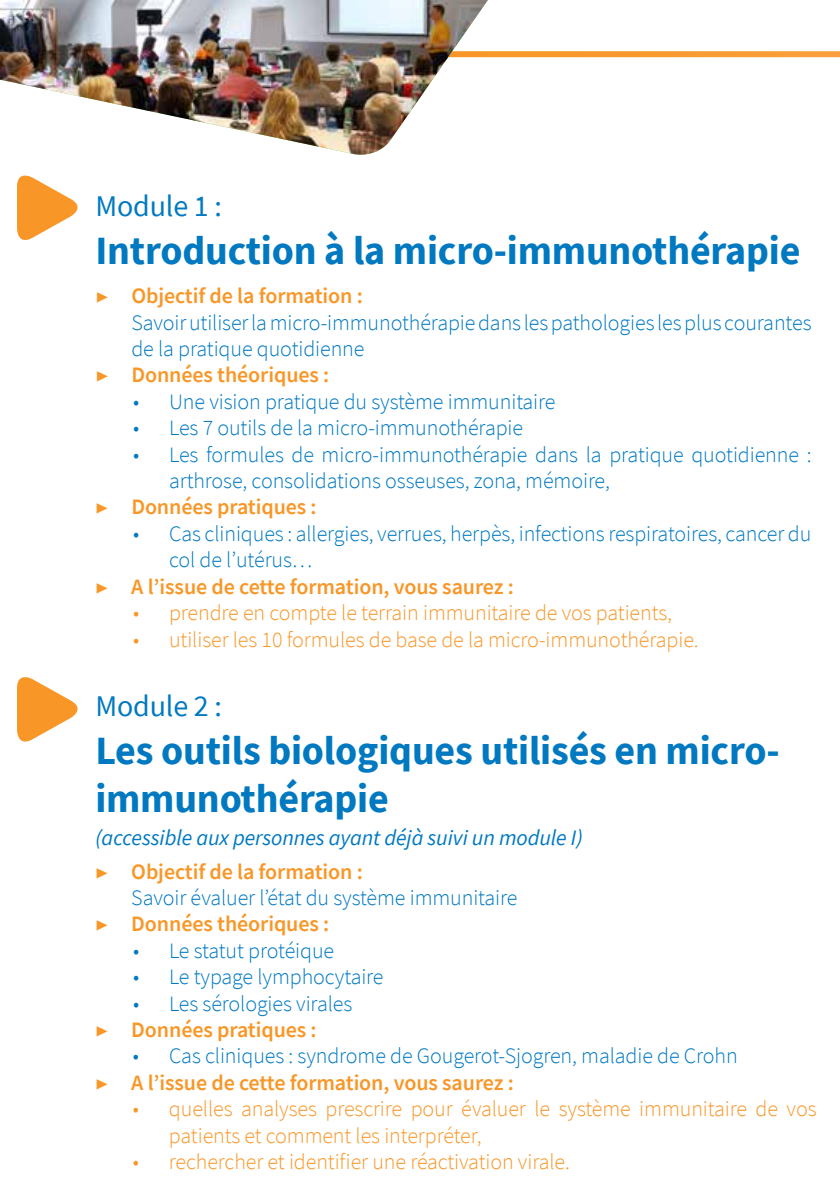
<style>
.page{position:relative;width:840px;height:1191px;background:#fff}
.page>*{position:absolute;margin:0;border:0;box-sizing:border-box;transform-origin:0 0}
.t1{font:700 40px/48px "Source Sans Pro";letter-spacing:-.005em;color:#0079c1}
.t2{font:30px "Source Sans Pro";letter-spacing:-.005em;color:#0079c1}
.t3{font:300 22px/26.4px "Source Sans Pro";letter-spacing:-.005em;color:#0079c1}
.t4{font:300 22px/26.4px "Source Sans Pro";letter-spacing:-.005em;color:#f89728}
.t5{font:600 22px "Source Sans Pro";letter-spacing:-.005em;color:#f89728}
.t6{font:italic 22px "Source Sans Pro";letter-spacing:-.005em;color:#0079c1}
.s1{font-family:"Minion Pro";font-weight:400}
.s2{font-family:"Minion Pro";font-weight:400;color:#f89728}
.s3{font-weight:600;color:#f89728}
</style>
<div class="page">
<div style="left:448px;top:51px;width:391px;height:6px;background:#f99c33"></div>
<svg style="left:17px;top:175px;width:61px;height:65px"></svg>
<svg style="left:17px;top:677px;width:61px;height:65px"></svg>
<svg style="left:487px;top:0;width:131px;height:58px"></svg>
<img style="left:0;top:0;width:487px;height:155px">
<h2 class="t2" style="left:95px;top:186px;width:128px">Module 1 :</h2>
<h1 class="t1" style="left:95px;top:226px;width:706px">Introduction à la micro-immunothérapie</h1>
<p class="t5" style="left:95px;top:281px;width:269px"><span class="s1">▶</span> Objectif de la formation :</p>
<p class="t3" style="left:131px;top:309px;width:681px">Savoir utiliser la micro-immunothérapie dans les pathologies les plus courantes</p>
<p class="t3" style="left:131px;top:335px;width:234px">de la pratique quotidienne</p>
<p class="t5" style="left:95px;top:361px;width:235px"><span class="s1">▶</span> Données théoriques :</p>
<p class="t3" style="left:133px;top:388px;width:424px">• Une vision pratique du système immunitaire</p>
<p class="t3" style="left:133px;top:415px;width:391px">• Les 7 outils de la micro-immunothérapie</p>
<p class="t3" style="left:133px;top:441px;width:679px">• Les formules de micro-immunothérapie dans la pratique quotidienne :</p>
<p class="t3" style="left:169px;top:467px;width:442px">arthrose, consolidations osseuses, zona, mémoire,</p>
<p class="t5" style="left:95px;top:493px;width:223px"><span class="s1">▶</span> Données pratiques :</p>
<p class="t3" style="left:133px;top:520px;width:679px">• Cas cliniques : allergies, verrues, herpès, infections respiratoires, cancer du</p>
<p class="t3" style="left:169px;top:547px;width:145px">col de l’utérus…</p>
<p class="t5" style="left:95px;top:572px;width:420px"><span class="s1">▶</span> A l’issue de cette formation, vous saurez :</p>
<p class="t4" style="left:133px;top:599px;width:540px">• prendre en compte le terrain immunitaire de vos patients,</p>
<p class="t4" style="left:133px;top:626px;width:567px">• utiliser les 10 formules de base de la micro-immunothérapie.</p>
<h2 class="t2" style="left:95px;top:687px;width:128px">Module 2 :</h2>
<h1 class="t1" style="left:95px;top:726px;width:685px">Les outils biologiques utilisés en micro&shy;immunothérapie</h1>
<p class="t6" style="left:95px;top:824px;width:488px">(accessible aux personnes ayant déjà suivi un module I)</p>
<p class="t5" style="left:95px;top:856px;width:269px"><span class="s1">▶</span> Objectif de la formation :</p>
<p class="t3" style="left:131px;top:884px;width:387px">Savoir évaluer l’état du système immunitaire</p>
<p class="t5" style="left:95px;top:909px;width:235px"><span class="s1">▶</span> Données théoriques :</p>
<p class="t3" style="left:133px;top:937px;width:202px">• Le statut protéique</p>
<p class="t3" style="left:133px;top:963px;width:252px">• Le typage lymphocytaire</p>
<p class="t3" style="left:95px;top:990px;width:258px;text-indent:38px">• Les sérologies virales <span class="s2">▶</span> <span class="s3">Données pratiques :</span></p>
<p class="t3" style="left:95px;top:1043px;width:643px;text-indent:38px">• Cas cliniques : syndrome de Gougerot-Sjogren, maladie de Crohn <span class="s2">▶</span> <span class="s3">A l’issue de cette formation, vous saurez :</span></p>
<p class="t4" style="left:169px;top:1095px;width:648px;text-indent:-36px">• quelles analyses prescrire pour évaluer le système immunitaire de vos patients et comment les interpréter,</p>
<p class="t4" style="left:133px;top:1148px;width:438px">• rechercher et identifier une réactivation virale.</p>
</div>
